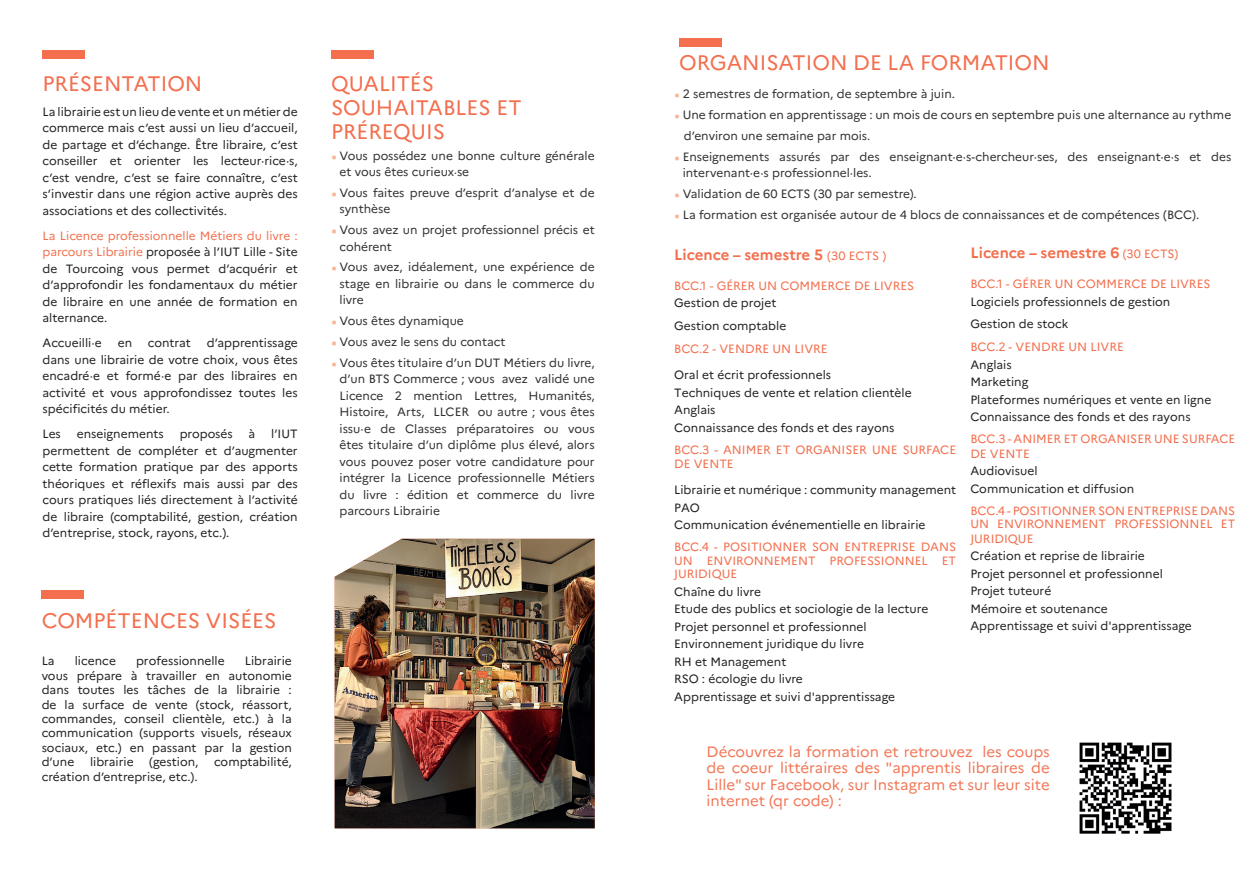
<style>
.page{position:relative;width:1242px;height:893px;background:#fff}
.page>*{position:absolute;margin:0;border:0;box-sizing:border-box;transform-origin:0 0}
.titre_rubrique{font:21px/24px "Marianne";color:#f36f4e}
.texte_avec_puce{font:15px/16.5px "Marianne";color:#f37655;text-align:justify}
.t1{font:700 15px "Marianne";color:#f36f4e}
.texte{font:12px/16.5px "Marianne";color:#231f20;text-align:justify}
.texte_avec_puce-2{font:12px/16.5px "Marianne";color:#312f30}
.t2{font:12px/14.4px "Marianne";color:#f36f4e}
.s1{color:#f36f4e}
.s2{color:#312f30}
.s3{font-size:10.5px;color:#231f20}
.s4{font-weight:400;font-size:12px}
</style>
<div class="page">
<img style="left:335px;top:539px;width:260px;height:289px">
<div style="left:43px;top:50px;width:42px;height:8px;background:#f36f4e"></div>
<div style="left:679px;top:38px;width:43px;height:9px;background:#f36f4e"></div>
<div style="left:331px;top:50px;width:42px;height:8px;background:#f36f4e"></div>
<img style="left:1079px;top:742px;width:93px;height:92px">
<div style="left:41px;top:590px;width:42px;height:8px;background:#f36f4e"></div>
<p class="titre_rubrique" style="left:43px;top:70px;width:161px">PRÉSENTATION</p>
<p class="texte" style="left:43px;top:102px;width:257px">La librairie est un lieu de vente et un métier de commerce mais c’est aussi un lieu d’accueil, de partage et d’échange. Être libraire, c’est conseiller et orienter les lecteur·rice·s, c’est vendre, c’est se faire connaître, c’est s’investir dans une région active auprès des associations et des collectivités.</p>
<p class="texte" style="left:43px;top:226px;width:257px"><span class="s1">La Licence professionnelle Métiers du livre : parcours Librairie</span> proposée à l’IUT Lille - Site de Tourcoing vous permet d’acquérir et d’approfondir les fondamentaux du métier de libraire en une année de formation en alternance.</p>
<p class="texte" style="left:43px;top:334px;width:61px">Accueilli<span class="s2">·</span>e</p>
<p class="texte" style="left:118px;top:334px;width:16px">en</p>
<p class="texte" style="left:148px;top:334px;width:44px">contrat</p>
<p class="texte" style="left:43px;top:334px;width:257px;text-indent:164px">d’apprentissage dans une librairie de votre choix, vous êtes encadré<span class="s2">·</span>e et formé<span class="s2">·</span>e par des libraires en activité et vous approfondissez toutes les spécificités du métier.</p>
<p class="texte" style="left:43px;top:425px;width:20px">Les</p>
<p class="texte" style="left:77px;top:425px;width:89px">enseignements</p>
<p class="texte" style="left:180px;top:425px;width:54px">proposés</p>
<p class="texte" style="left:248px;top:425px;width:8px">à</p>
<p class="texte" style="left:43px;top:425px;width:257px;text-indent:229px">l’IUT permettent de compléter et d’augmenter cette formation pratique par des apports théoriques et réflexifs mais aussi par des cours pratiques liés directement à l’activité de libraire (comptabilité, gestion, création d’entreprise, stock, rayons, etc.).</p>
<p class="titre_rubrique" style="left:42px;top:607px;width:236px">COMPÉTENCES VISÉES</p>
<p class="texte" style="left:42px;top:652px;width:15px">La</p>
<p class="texte" style="left:75px;top:652px;width:43px">licence</p>
<p class="texte" style="left:136px;top:652px;width:90px">professionnelle</p>
<p class="texte" style="left:42px;top:653px;width:252px;line-height:14.4px;text-indent:203px">Librairie vous prépare à travailler en autonomie dans toutes les tâches de la librairie : de la surface de vente (stock, réassort, commandes, conseil clientèle, etc.) à la communication (supports visuels, réseaux sociaux, etc.) en passant par la gestion d’une</p>
<p class="texte" style="left:90px;top:753px;width:45px">librairie</p>
<p class="texte" style="left:149px;top:753px;width:51px">(gestion,</p>
<p class="texte" style="left:214px;top:753px;width:79px">comptabilité,</p>
<p class="texte" style="left:42px;top:767px;width:157px">création d’entreprise, etc.).</p>
<p class="titre_rubrique" style="left:331px;top:70px;width:192px">QUALITÉS<br>SOUHAITABLES ET<br>PRÉREQUIS</p>
<p class="texte_avec_puce-2" style="left:339px;top:146px;width:257px">Vous possédez une bonne culture générale et vous êtes curieux<span class="s3">·</span>se</p>
<p class="texte_avec_puce-2" style="left:339px;top:183px;width:257px">Vous faites preuve d’esprit d’analyse et de synthèse</p>
<p class="texte_avec_puce-2" style="left:339px;top:221px;width:257px">Vous avez un projet professionnel précis et cohérent</p>
<p class="texte_avec_puce-2" style="left:339px;top:258px;width:257px;text-align:justify">Vous avez, idéalement, une expérience de stage en librairie ou dans le commerce du livre</p>
<p class="texte_avec_puce-2" style="left:339px;top:312px;width:126px">Vous êtes dynamique</p>
<p class="texte_avec_puce-2" style="left:339px;top:332px;width:168px">Vous avez le sens du contact</p>
<p class="texte_avec_puce-2" style="left:339px;top:353px;width:257px;text-align:justify">Vous êtes titulaire d’un DUT Métiers du livre, d’un BTS Commerce ; vous avez validé une Licence 2 mention Lettres, Humanités, Histoire, Arts, LLCER ou autre ; vous êtes issu·e de Classes préparatoires ou vous êtes titulaire d’un diplôme plus élevé, alors vous pouvez poser votre candidature pour intégrer la Licence professionnelle Métiers du livre : édition et commerce du livre parcours Librairie</p>
<p class="titre_rubrique" style="left:679px;top:49px;width:372px">ORGANISATION DE LA FORMATION</p>
<p class="texte_avec_puce-2" style="left:682px;top:85px;width:274px">2 semestres de formation, de septembre à juin.</p>
<p class="texte_avec_puce-2" style="left:682px;top:106px;width:550px">Une formation en apprentissage : un mois de cours en septembre puis une alternance au rythme</p>
<p class="texte_avec_puce-2" style="left:684px;top:126px;width:188px">d’environ une semaine par mois.</p>
<p class="texte_avec_puce-2" style="left:682px;top:147px;width:550px">Enseignements assurés par des enseignant·e·s-chercheur·ses, des enseignant·e·s et des intervenant·e·s professionnel·les.</p>
<p class="texte_avec_puce-2" style="left:682px;top:184px;width:236px">Validation de 60 ECTS (30 par semestre).</p>
<p class="texte_avec_puce-2" style="left:682px;top:205px;width:518px">La formation est organisée autour de 4 blocs de connaissances et de compétences (BCC).</p>
<p class="t1" style="left:674px;top:243px;width:214px">Licence – semestre 5 <span class="s4">(30 ECTS )</span></p>
<p class="t2" style="left:674px;top:277px;width:242px">BCC.1 - GÉRER UN COMMERCE DE LIVRES</p>
<p class="texte" style="left:674px;top:294px;width:104px">Gestion de projet</p>
<p class="texte" style="left:674px;top:317px;width:114px">Gestion comptable</p>
<p class="t2" style="left:674px;top:341px;width:155px">BCC.2 - VENDRE UN LIVRE</p>
<p class="texte" style="left:674px;top:366px;width:158px">Oral et écrit professionnels</p>
<p class="texte" style="left:674px;top:383px;width:239px">Techniques de vente et relation clientèle</p>
<p class="texte" style="left:674px;top:401px;width:43px">Anglais</p>
<p class="texte" style="left:674px;top:418px;width:222px">Connaissance des fonds et des rayons</p>
<p class="t2" style="left:674px;top:441px;width:283px">BCC.3 - ANIMER ET ORGANISER UNE SURFACE<br>DE VENTE</p>
<p class="texte" style="left:674px;top:481px;width:283px">Librairie et numérique : community management</p>
<p class="texte" style="left:674px;top:498px;width:27px">PAO</p>
<p class="texte" style="left:674px;top:516px;width:253px">Communication événementielle en librairie</p>
<p class="t2" style="left:674px;top:539px;width:283px;line-height:13.5px;text-align:justify">BCC.4 - POSITIONNER SON ENTREPRISE DANS UN ENVIRONNEMENT PROFESSIONNEL ET JURIDIQUE</p>
<p class="texte" style="left:674px;top:582px;width:89px">Chaîne du livre</p>
<p class="texte" style="left:674px;top:600px;width:256px">Etude des publics et sociologie de la lecture</p>
<p class="texte" style="left:674px;top:617px;width:194px">Projet personnel et professionnel</p>
<p class="texte" style="left:674px;top:635px;width:191px">Environnement juridique du livre</p>
<p class="texte" style="left:674px;top:652px;width:114px">RH et Management</p>
<p class="texte" style="left:674px;top:670px;width:130px">RSO : écologie du livre</p>
<p class="texte" style="left:674px;top:687px;width:222px">Apprentissage et suivi d'apprentissage</p>
<p class="t1" style="left:970px;top:241px;width:210px">Licence – semestre 6 <span class="s4">(30 ECTS)</span></p>
<p class="t2" style="left:970px;top:276px;width:242px">BCC.1 - GÉRER UN COMMERCE DE LIVRES</p>
<p class="texte" style="left:970px;top:292px;width:201px">Logiciels professionnels de gestion</p>
<p class="texte" style="left:970px;top:315px;width:100px">Gestion de stock</p>
<p class="t2" style="left:970px;top:339px;width:155px">BCC.2 - VENDRE UN LIVRE</p>
<p class="texte" style="left:970px;top:355px;width:43px">Anglais</p>
<p class="texte" style="left:970px;top:373px;width:60px">Marketing</p>
<p class="texte" style="left:970px;top:390px;width:242px">Plateformes numériques et vente en ligne</p>
<p class="texte" style="left:970px;top:408px;width:222px">Connaissance des fonds et des rayons</p>
<p class="t2" style="left:970px;top:431px;width:266px">BCC.3 - ANIMER ET ORGANISER UNE SURFACE<br>DE VENTE</p>
<p class="texte" style="left:970px;top:462px;width:69px">Audiovisuel</p>
<p class="texte" style="left:970px;top:479px;width:165px">Communication et diffusion</p>
<p class="t2" style="left:970px;top:503px;width:266px;line-height:14px;text-align:justify">BCC.4 - POSITIONNER SON ENTREPRISE DANS UN ENVIRONNEMENT PROFESSIONNEL ET JURIDIQUE</p>
<p class="texte" style="left:970px;top:547px;width:176px">Création et reprise de librairie</p>
<p class="texte" style="left:970px;top:564px;width:194px">Projet personnel et professionnel</p>
<p class="texte" style="left:970px;top:582px;width:82px">Projet tuteuré</p>
<p class="texte" style="left:970px;top:599px;width:139px">Mémoire et soutenance</p>
<p class="texte" style="left:970px;top:617px;width:223px">Apprentissage et suivi d'apprentissage</p>
<p class="texte_avec_puce" style="left:706px;top:742px;width:345px">Découvrez la formation et retrouvez les coups de coeur littéraires des "apprentis libraires de Lille" sur Facebook, sur Instagram et sur leur site internet (qr code) :</p>
</div>
